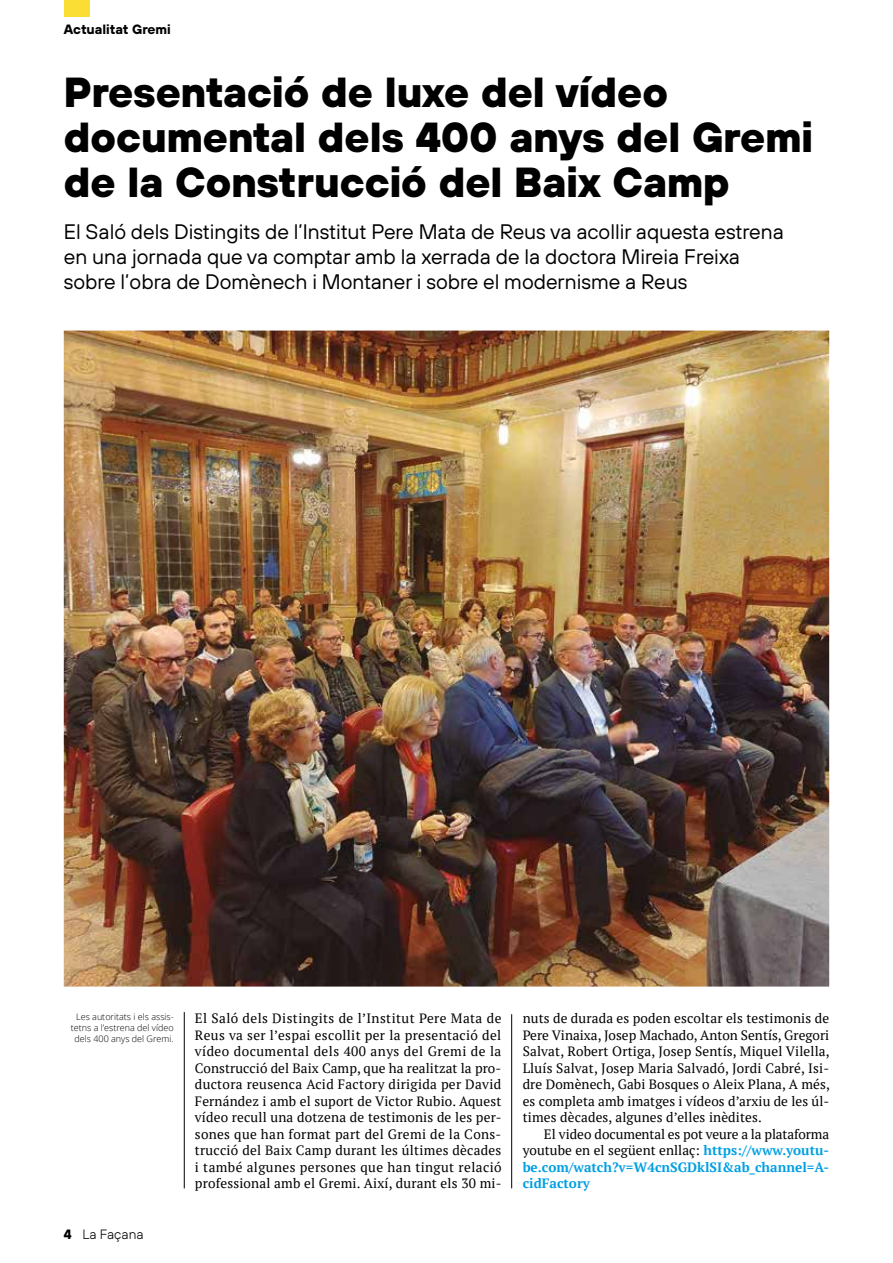
<style>
.page{position:relative;width:893px;height:1263px;background:#fff}
.page>*{position:absolute;margin:0;border:0;box-sizing:border-box;transform-origin:0 0}
.t1{font:800 42px/45px "TT Hoves";color:#000}
.t2{font:21px/24.8px "TT Hoves";color:#000}
.t3{font:13.5px/16.5px "PT Serif";letter-spacing:.01em;color:#000;text-align:justify}
.t4{font:700 13.5px/16.5px "PT Serif";color:#009fe3;text-align:justify}
.t5{font:700 13.5px "TT Hoves";color:#000}
.t6{font:300 13.5px "TT Hoves";color:#000}
.t7{font:300 9px/10.8px "Open Sans";color:#000;text-align:center}
.s1{font-weight:700}
.s2{font-weight:400;color:#000}
</style>
<div class="page">
<img style="left:64px;top:331px;width:765px;height:655px">
<div style="left:64px;top:0;width:25px;height:16px;background:#fade33"></div>
<hr style="left:184px;top:1012px;width:1px;height:176px;background:#000">
<hr style="left:511px;top:1014px;width:1px;height:174px;background:#000">
<p class="t5" style="left:64px;top:20px;width:109px">Actualitat Gremi</p>
<h1 class="t1" style="left:64px;top:68px;width:751px">Presentació de luxe del vídeo documental dels 400 anys del Gremi de la Construcció del Baix Camp</h1>
<h2 class="t2" style="left:64px;top:219px;width:722px">El Saló dels Distingits de l’Institut Pere Mata de Reus va acollir aquesta estrena en una jornada que va comptar amb la xerrada de la doctora Mireia Freixa sobre l’obra de Domènech i Montaner i sobre el modernisme a Reus</h2>
<p class="t7" style="left:71px;top:1011px;width:104px">Les autoritats i els assis&shy;tetns a l’estrena del vídeo dels 400 anys del Gremi.</p>
<p class="t6" style="left:64px;top:1226px;width:82px"><span class="s1">4</span> La Façana</p>
<p class="t3" style="left:195px;top:1010px;width:308px">El Saló dels Distingits de l’Institut Pere Mata de Reus va ser l’espai escollit per la presentació del vídeo documental dels 400 anys del Gremi de la Construcció del Baix Camp, que ha realitzat la pro&shy;ductora reusenca Acid Factory dirigida per David Fernández i amb el suport de Victor Rubio. Aquest vídeo recull una dotzena de testimonis de les per&shy;sones que han format part del Gremi de la Cons&shy;trucció del Baix Camp durant les últimes dècades i també algunes persones que han tingut relació professional amb el Gremi. Així, durant els 30 mi-</p>
<p class="t3" style="left:523px;top:1010px;width:309px">nuts de durada es poden escoltar els testimonis de Pere Vinaixa, Josep Machado, Anton Sentís, Gregori Salvat, Robert Ortiga, Josep Sentís, Miquel Vilella, Lluís Salvat, Josep Maria Salvadó, Jordi Cabré, Isi&shy;dre Domènech, Gabi Bosques o Aleix Plana, A més, es completa amb imatges i vídeos d’arxiu de les úl&shy;times dècades, algunes d’elles inèdites.</p>
<p class="t4" style="left:523px;top:1125px;width:308px;text-indent:21px"><span class="s2">El video documental es pot veure a la plataforma youtube en el següent enllaç:</span> https://www.youtu&shy;be.com/watch?v=W4cnSGDklSI&amp;ab_channel=A&shy;cidFactory</p>
</div>
